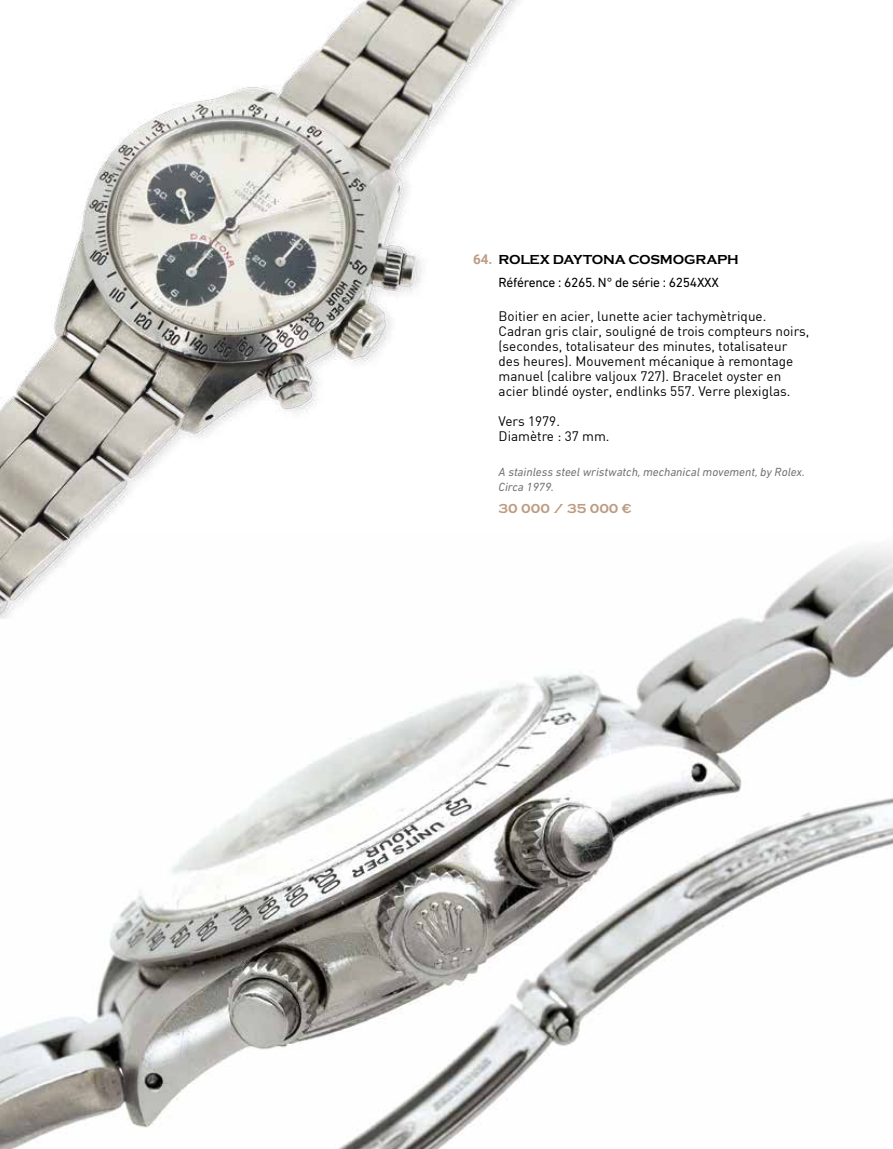
<style>
.page{position:relative;width:893px;height:1149px;background:#fff}
.page>*{position:absolute;margin:0;border:0;box-sizing:border-box;transform-origin:0 0}
.t1{font:13.5px/15px "DIN";color:#000}
.t2{font:13.5px "DIN Next LT Pro";letter-spacing:-.02em;color:#000}
.t3{font:700 13.5px "Copperplate";letter-spacing:-.02em;color:#000}
.t4{font:700 13.5px "Copperplate";color:#bd9c82}
.t5{font:700 13.5px "Roboto";color:#bd9c82}
.t6{font:italic 12px/15px "DIN Next LT Pro";color:#727170}
</style>
<div class="page">
<img style="left:0;top:546px;width:893px;height:602px">
<img style="left:0;top:0;width:536px;height:618px">
<p class="t5" style="left:473px;top:249px;width:21px">64.</p>
<p class="t3" style="left:499px;top:251px;width:241px">ROLEX DAYTONA COSMOGRAPH</p>
<p class="t2" style="left:499px;top:274px;width:222px">Référence : 6265. N° de série : 6254XXX</p>
<p class="t1" style="left:499px;top:308px;width:312px">Boitier en acier, lunette acier tachymètrique.<br>Cadran gris clair, souligné de trois compteurs noirs, (secondes, totalisateur des minutes, totalisateur des heures). Mouvement mécanique à remontage manuel (calibre valjoux 727). Bracelet oyster en acier blindé oyster, endlinks 557. Verre plexiglas.</p>
<p class="t1" style="left:499px;top:413px;width:113px">Vers 1979.<br>Diamètre : 37 mm.</p>
<p class="t6" style="left:499px;top:464px;width:308px">A stainless steel wristwatch, mechanical movement, by Rolex.<br>Circa 1979.</p>
<p class="t4" style="left:499px;top:500px;width:135px">30 000 / 35 000 €</p>
</div>
